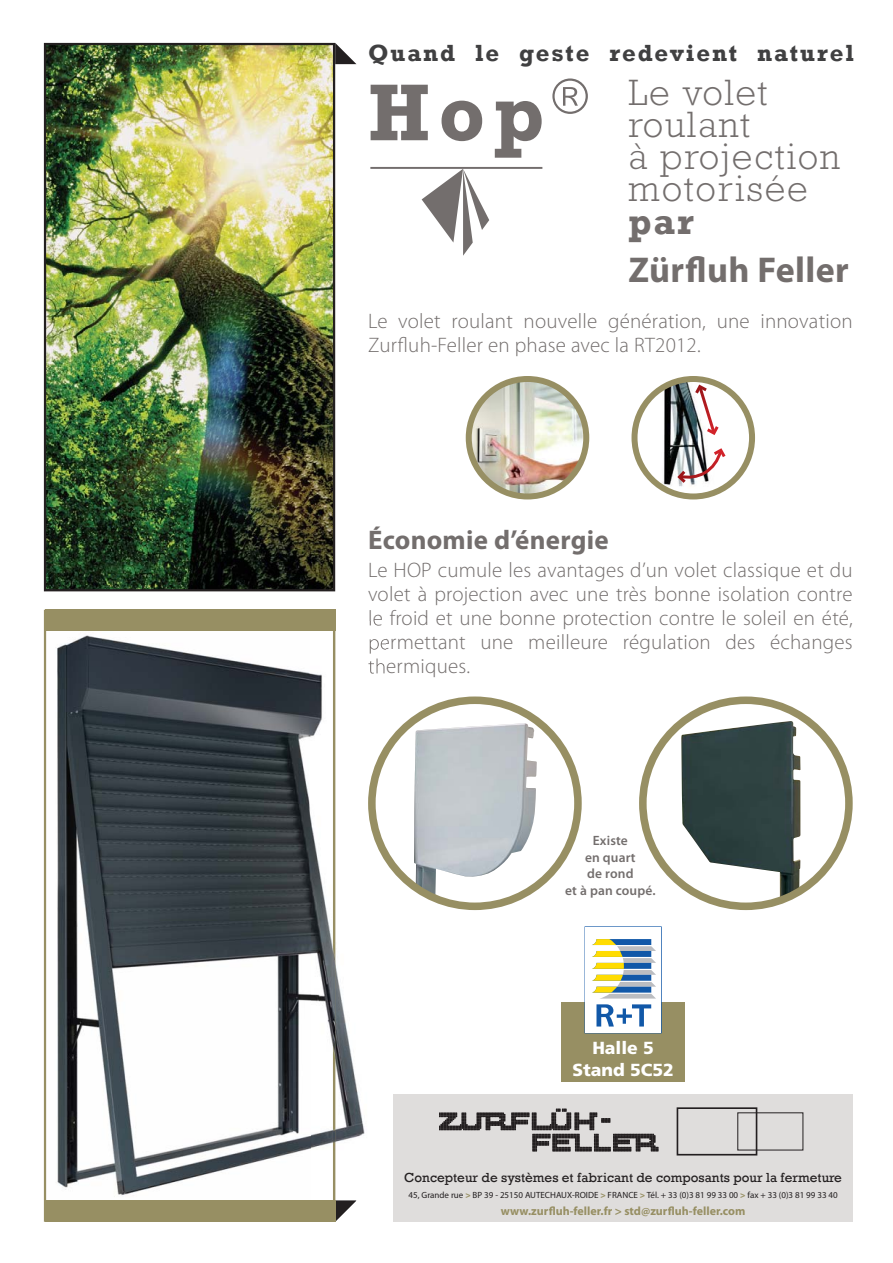
<style>
.page{position:relative;width:893px;height:1263px;background:#fff}
.page>*{position:absolute;margin:0;border:0;box-sizing:border-box;transform-origin:0 0}
.t1{font:700 81.75px "Rockwell";color:#736e6d}
.t2{font:300 37.2px/32.2px "Rockwell";letter-spacing:.05em;color:#736e6d}
.t3{font:700 37.2px "Rockwell";color:#736e6d}
.t4{font:700 36px "Myriad Pro";letter-spacing:.01em;color:#736e6d}
.t5{font:700 27px "Myriad Pro";letter-spacing:.01em;color:#736e6d}
.t6{font:700 24px "Rockwell";letter-spacing:.08em;color:#404041}
.t7{font:300 21px/24px "Myriad Pro";letter-spacing:.01em;color:#736e6d}
.t8{font:900 17.4px/21.6px "Frutiger";color:#fff;text-align:center}
.t9{font:13.5px "Rockwell";color:#231f20}
.t10{font:600 13.5px/16.5px "Myriad Pro";letter-spacing:.01em;color:#736e6d;text-align:center}
.t11{font:700 12px "Myriad Pro";color:#978f63}
.t12{font:9px "Myriad Pro";color:#231f20}
.s1{font-weight:900;color:#978f63}
</style>
<div class="page">
<div style="left:394px;top:1094px;width:459px;height:128px;background:#dfdddc"></div>
<svg style="left:335px;top:43px;width:21px;height:21px"></svg>
<hr style="left:370px;top:167px;width:172px;height:2px;background:#736e6d">
<svg style="left:552px;top:78px;width:36px;height:36px"></svg>
<svg style="left:422px;top:169px;width:67px;height:87px"></svg>
<img style="left:469px;top:379px;width:117px;height:116px">
<div style="left:466px;top:376px;width:123px;height:123px;border:6px solid #978f63;border-radius:50%"></div>
<img style="left:638px;top:379px;width:91px;height:109px">
<div style="left:631px;top:376px;width:124px;height:123px;border:6px solid #978f63;border-radius:50%"></div>
<img style="left:46px;top:621px;width:339px;height:580px">
<img style="left:333px;top:631px;width:2px;height:570px">
<svg style="left:335px;top:1201px;width:21px;height:21px"></svg>
<img style="left:370px;top:626px;width:15px;height:4px">
<img style="left:370px;top:621px;width:15px;height:5px">
<img style="left:370px;top:635px;width:15px;height:3px">
<img style="left:370px;top:638px;width:15px;height:16px">
<img style="left:368px;top:675px;width:17px;height:3px">
<img style="left:368px;top:659px;width:17px;height:16px">
<img style="left:47px;top:46px;width:285px;height:542px">
<div style="left:44px;top:43px;width:291px;height:548px;border:2px solid #231f20"></div>
<img style="left:681px;top:721px;width:119px;height:180px">
<div style="left:639px;top:697px;width:214px;height:213px;border:8px solid #978f63;border-radius:50%"></div>
<div style="left:372px;top:700px;width:206px;height:206px;background:#fff;border-radius:50%"></div>
<img style="left:414px;top:723px;width:123px;height:175px">
<div style="left:368px;top:697px;width:214px;height:213px;border:8px solid #978f63;border-radius:50%"></div>
<div style="left:677px;top:1107px;width:80px;height:49px;border:2px solid #231f20"></div>
<svg style="left:439px;top:1109px;width:219px;height:42px"></svg>
<svg style="left:675px;top:446px;width:53px;height:40px"></svg>
<svg style="left:692px;top:383px;width:29px;height:54px"></svg>
<div style="left:45px;top:610px;width:290px;height:21px;background:#978f63"></div>
<div style="left:45px;top:1201px;width:290px;height:21px;background:#978f63"></div>
<hr style="left:44px;top:610px;width:2px;height:612px;background:#978f63">
<div style="left:561px;top:1002px;width:124px;height:80px;background:#978f63"></div>
<svg style="left:584px;top:926px;width:78px;height:107px"></svg>
<div style="left:585px;top:927px;width:76px;height:106px;background:#fff"></div>
<svg style="left:592px;top:939px;width:64px;height:88px"></svg>
<p class="t6" style="left:368px;top:38px;width:487px">Quand le geste redevient naturel</p>
<h1 class="t1" style="left:368px;top:63px;width:178px">Hop</h1>
<h2 class="t2" style="left:628px;top:80px;width:213px">Le volet roulant<br>à projection motorisée</h2>
<h2 class="t3" style="left:628px;top:199px;width:67px">par</h2>
<h3 class="t4" style="left:628px;top:256px;width:222px">Zürfluh Feller</h3>
<p class="t7" style="left:368px;top:310px;width:486px">Le volet roulant nouvelle génération, une innovation<br>Zurfluh-Feller en phase avec la RT2012.</p>
<p class="t5" style="left:368px;top:530px;width:242px">Économie d’énergie</p>
<p class="t7" style="left:368px;top:560px;width:486px;text-align:justify">Le HOP cumule les avantages d’un volet classique et du volet à projection avec une très bonne isolation contre le froid et une bonne protection contre le soleil en été, permettant une meilleure régulation des échanges thermiques.</p>
<p class="t10" style="left:565px;top:832px;width:92px">Existe<br>en quart<br>de rond<br>et à pan coupé.</p>
<p class="t8" style="left:572px;top:1039px;width:103px">Halle 5<br>Stand 5C52</p>
<p class="t9" style="left:404px;top:1169px;width:439px">Concepteur de systèmes et fabricant de composants pour la fermeture</p>
<p class="t12" style="left:408px;top:1192px;width:431px">45, Grande rue <span class="s1">&gt;</span> BP 39 - 25150 AUTECHAUX-ROIDE <span class="s1">&gt;</span> FRANCE <span class="s1">&gt;</span> Tél. + 33 (0)3 81 99 33 00 <span class="s1">&gt;</span> fax + 33 (0)3 81 99 33 40</p>
<p class="t11" style="left:501px;top:1206px;width:246px">www.zurfluh-feller.fr &gt; std@zurfluh-feller.com</p>
</div>
